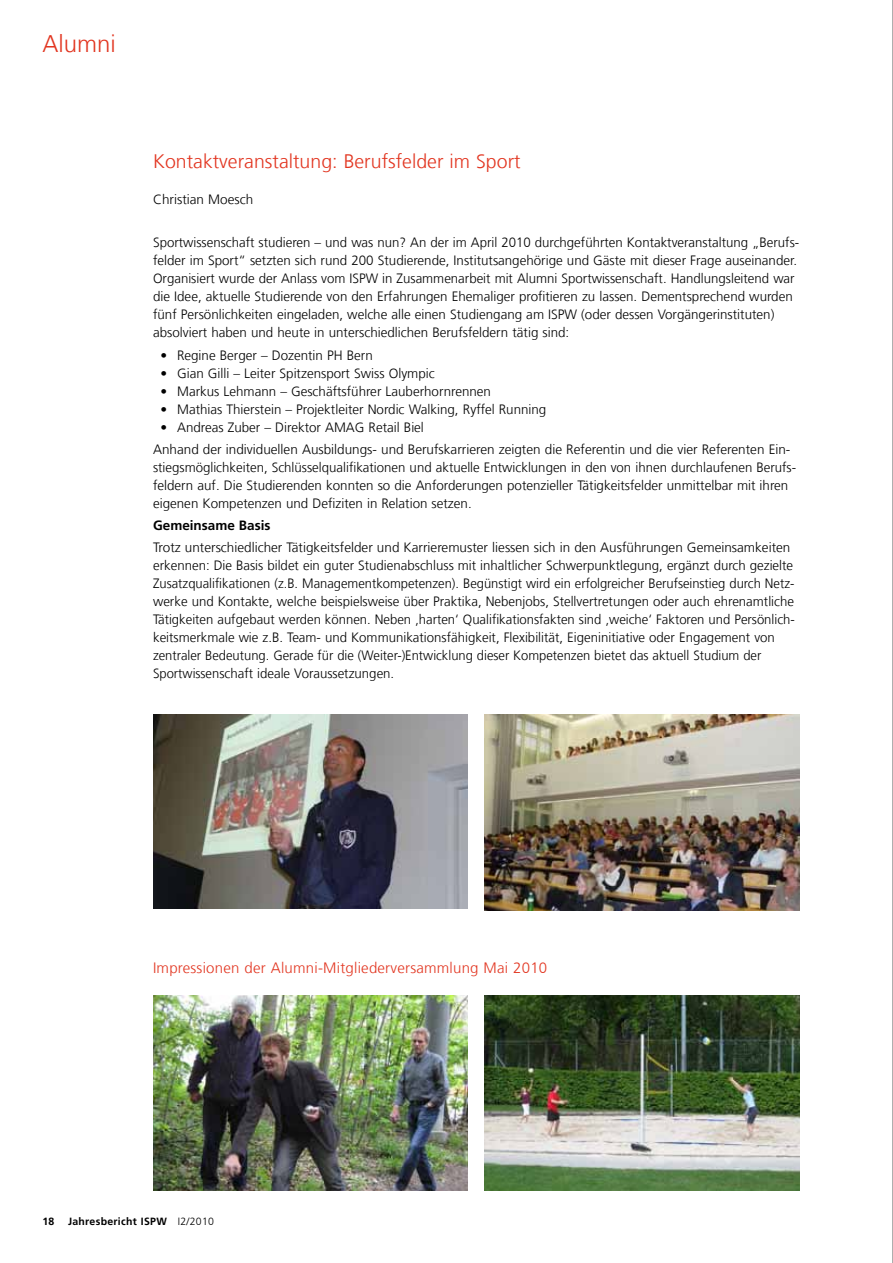
<style>
.page{position:relative;width:893px;height:1263px;background:#fff}
.page>*{position:absolute;margin:0;border:0;box-sizing:border-box;transform-origin:0 0}
.t1{font:300 24px "Frutiger LT Com";color:#e23520}
.t2{font:300 19.5px "Frutiger LT Com";color:#e23520}
.t3{font:300 15px "Frutiger LT Com";letter-spacing:.015em;color:#e23520}
.t4{font:300 13.5px/18px "Frutiger LT Com";color:#000}
.t5{font:700 13.5px "Frutiger LT Com";color:#000}
.t6{font:700 10.5px "Frutiger LT Com";letter-spacing:.03em;color:#000}
.s1{font-weight:300}
</style>
<div class="page">
<hr style="left:892px;top:0;width:1px;height:1263px;background:#959595">
<img style="left:153px;top:714px;width:315px;height:194px">
<img style="left:485px;top:714px;width:314px;height:196px">
<img style="left:153px;top:995px;width:315px;height:196px">
<img style="left:485px;top:995px;width:314px;height:196px">
<h1 class="t1" style="left:43px;top:30px;width:75px">Alumni</h1>
<h2 class="t2" style="left:153px;top:150px;width:369px">Kontaktveranstaltung: Berufsfelder im Sport</h2>
<p class="t4" style="left:153px;top:191px;width:102px">Christian Moesch</p>
<p class="t4" style="left:153px;top:234px;width:648px">Sportwissenschaft studieren – und was nun? An der im April 2010 durchgeführten Kontaktveranstaltung „Berufs&shy;felder im Sport“ setzten sich rund 200 Studierende, Institutsangehörige und Gäste mit dieser Frage auseinander.<br>Organisiert wurde der Anlass vom ISPW in Zusammenarbeit mit Alumni Sportwissenschaft. Handlungsleitend war die Idee, aktuelle Studierende von den Erfahrungen Ehemaliger profitieren zu lassen. Dementsprechend wurden fünf Persönlichkeiten eingeladen, welche alle einen Studiengang am ISPW (oder dessen Vorgängerinstituten) absolviert haben und heute in unterschiedlichen Berufsfeldern tätig sind:</p>
<p class="t4" style="left:161px;top:346px;width:214px">• Regine Berger – Dozentin PH Bern</p>
<p class="t4" style="left:161px;top:364px;width:276px">• Gian Gilli – Leiter Spitzensport Swiss Olympic</p>
<p class="t4" style="left:161px;top:382px;width:332px">• Markus Lehmann – Geschäftsführer Lauberhornrennen</p>
<p class="t4" style="left:161px;top:400px;width:387px">• Mathias Thierstein – Projektleiter Nordic Walking, Ryffel Running</p>
<p class="t4" style="left:153px;top:416px;width:639px;line-height:22.4px;text-indent:8px">• Andreas Zuber – Direktor AMAG Retail Biel<br>Anhand der individuellen Ausbildungs- und Berufskarrieren zeigten die Referentin und die vier Referenten Ein-</p>
<p class="t4" style="left:153px;top:458px;width:645px">stiegsmöglichkeiten, Schlüsselqualifikationen und aktuelle Entwicklungen in den von ihnen durchlaufenen Berufs&shy;feldern auf. Die Studierenden konnten so die Anforderungen potenzieller Tätigkeitsfelder unmittelbar mit ihren eigenen Kompetenzen und Defiziten in Relation setzen.</p>
<p class="t5" style="left:153px;top:518px;width:119px">Gemeinsame Basis</p>
<p class="t4" style="left:153px;top:539px;width:643px">Trotz unterschiedlicher Tätigkeitsfelder und Karrieremuster liessen sich in den Ausführungen Gemeinsamkeiten erkennen: Die Basis bildet ein guter Studienabschluss mit inhaltlicher Schwerpunktlegung, ergänzt durch gezielte Zusatzqualifikationen (z.B. Managementkompetenzen). Begünstigt wird ein erfolgreicher Berufseinstieg durch Netz&shy;werke und Kontakte, welche beispielsweise über Praktika, Nebenjobs, Stellvertretungen oder auch ehrenamtliche Tätigkeiten aufgebaut werden können. Neben ‚harten‘ Qualifikationsfakten sind ‚weiche‘ Faktoren und Persönlich&shy;keitsmerkmale wie z.B. Team- und Kommunikationsfähigkeit, Flexibilität, Eigeninitiative oder Engagement von zentraler Bedeutung. Gerade für die (Weiter-)Entwicklung dieser Kompetenzen bietet das aktuell Studium der Sportwissenschaft ideale Voraussetzungen.</p>
<p class="t3" style="left:153px;top:959px;width:396px">Impressionen der Alumni-Mitgliederversammlung Mai 2010</p>
<p class="t6" style="left:43px;top:1215px;width:13px">18</p>
<p class="t6" style="left:68px;top:1215px;width:148px">Jahresbericht ISPW <span class="s1">I2/2010</span></p>
</div>
